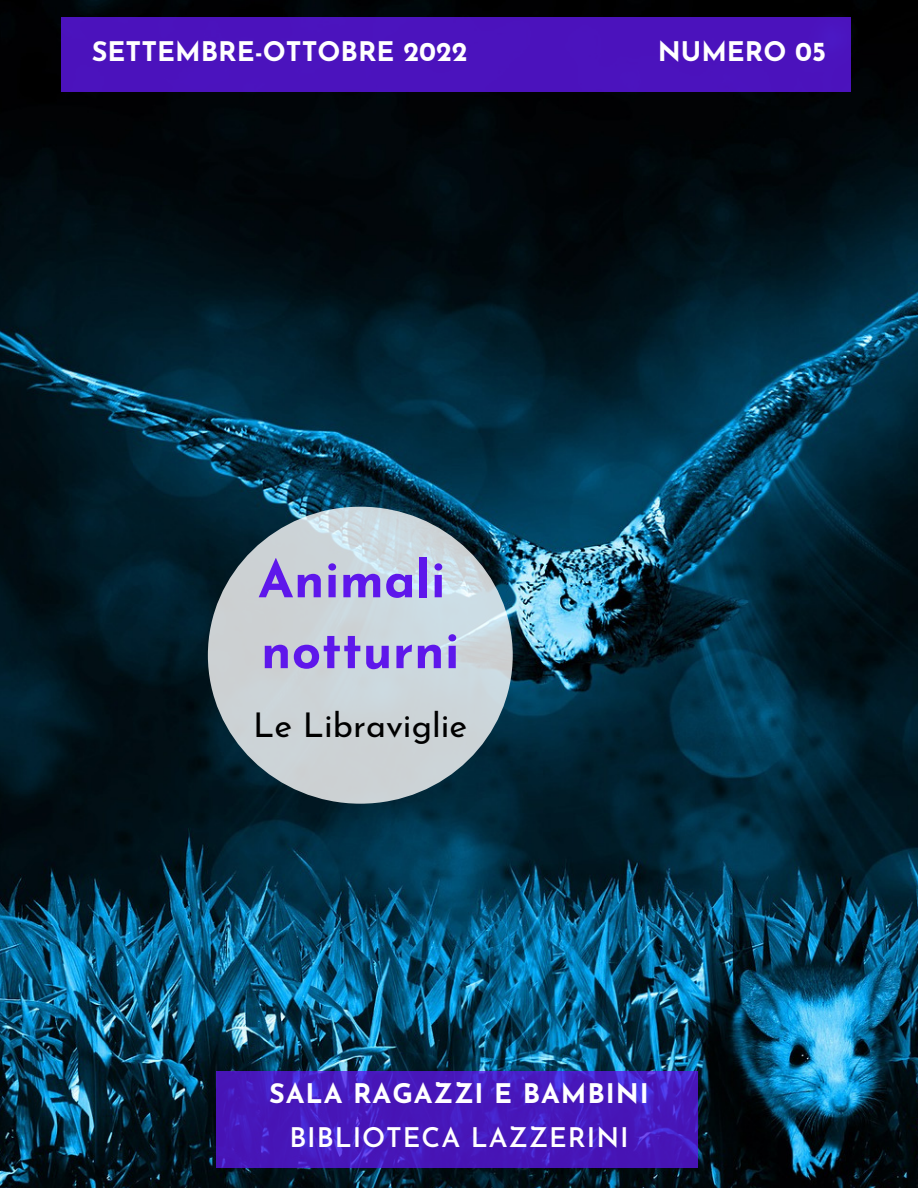
<style>
.page{position:relative;width:918px;height:1188px;background:#fff}
.page>*{position:absolute;margin:0;border:0;box-sizing:border-box;transform-origin:0 0}
.t1{font:700 51.15px/70.8px "Josefin Sans";letter-spacing:.005em;color:#5e17eb}
.t2{font:34.2px "Josefin Sans";color:#000}
.t3{font:700 27px "Josefin Sans";color:#fff}
.t4{font:700 27px "Josefin Sans";letter-spacing:.035em;color:#fff}
.t5{font:600 27px "Josefin Sans";letter-spacing:.035em;color:#fff}
</style>
<div class="page">
<img style="left:0;top:0;width:918px;height:1188px">
<svg style="left:208px;top:507px;width:305px;height:297px;background:#cbd5d9"></svg>
<svg style="left:216px;top:1071px;width:482px;height:97px;background:#4719be"></svg>
<div style="left:62px;top:17px;width:789px;height:75px;background:#4b13bd"></div>
<p class="t3" style="left:92px;top:41px;width:377px">SETTEMBRE-OTTOBRE 2022</p>
<p class="t3" style="left:658px;top:41px;width:170px">NUMERO 05</p>
<h1 class="t1" style="left:258px;top:549px;width:203px">Animali notturni</h1>
<p class="t2" style="left:253px;top:711px;width:216px">Le Libraviglie</p>
<p class="t4" style="left:269px;top:1083px;width:381px">SALA RAGAZZI E BAMBINI</p>
<p class="t5" style="left:289px;top:1127px;width:341px">BIBLIOTECA LAZZERINI</p>
</div>
